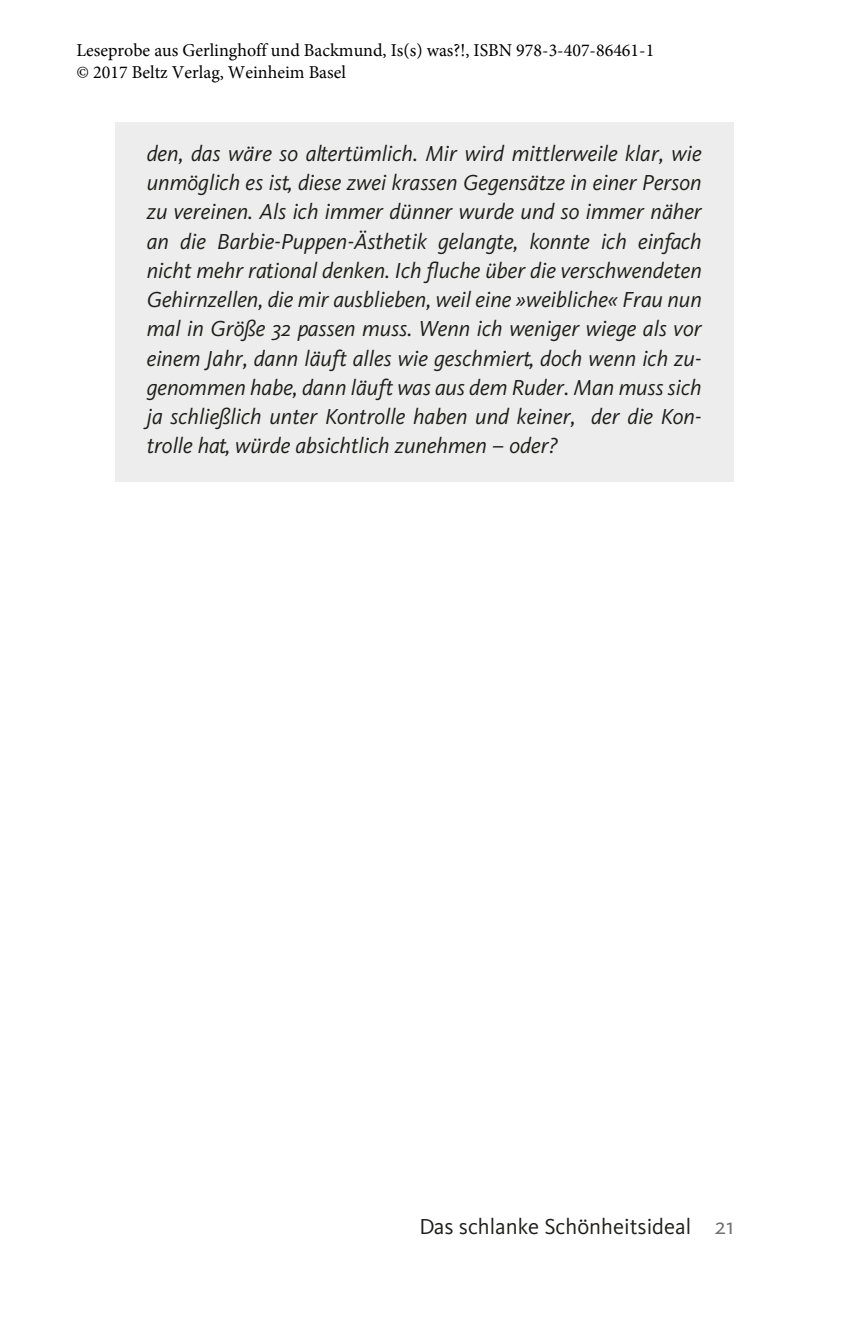
<style>
.page{position:relative;width:855px;height:1340px;background:#fff}
.page>*{position:absolute;margin:0;border:0;box-sizing:border-box;transform-origin:0 0}
.t1{font:italic 22.5px/29.2px "Kievit";color:#1d1d1b;text-align:justify}
.t2{font:22.5px "Kievit";color:#1d1d1b}
.t3{font:18px/21.6px "Minion Pro";color:#000}
.s1{font-size:23.62px;color:#706f6f}
</style>
<div class="page">
<div style="left:115px;top:122px;width:618px;height:360px;background:#ededed"></div>
<p class="t3" style="left:77px;top:40px;width:579px">Leseprobe aus Gerlinghoff und Backmund, Is(s) was?!, ISBN 978-3-407-86461-1 © 2017 Beltz Verlag, Weinheim Basel</p>
<p class="t1" style="left:147px;top:139px;width:556px">den, das wäre so altertümlich. Mir wird mittlerweile klar, wie unmöglich es ist, diese zwei krassen Gegensätze in einer Person zu vereinen. Als ich immer dünner wurde und so immer näher an die Barbie-Puppen-Ästhetik gelangte, konnte ich einfach nicht mehr rational denken. Ich fluche über die verschwendeten Gehirnzellen, die mir ausblieben, weil eine »weibliche« Frau nun mal in Größe 32 passen muss. Wenn ich weniger wiege als vor einem Jahr, dann läuft alles wie geschmiert, doch wenn ich zu&shy;genommen habe, dann läuft was aus dem Ruder. Man muss sich ja schließlich unter Kontrolle haben und keiner, der die Kon&shy;trolle hat, würde absichtlich zunehmen – oder?</p>
<p class="t2" style="left:419px;top:1213px;width:316px">Das schlanke Schönheitsideal <span class="s1">21</span></p>
</div>
